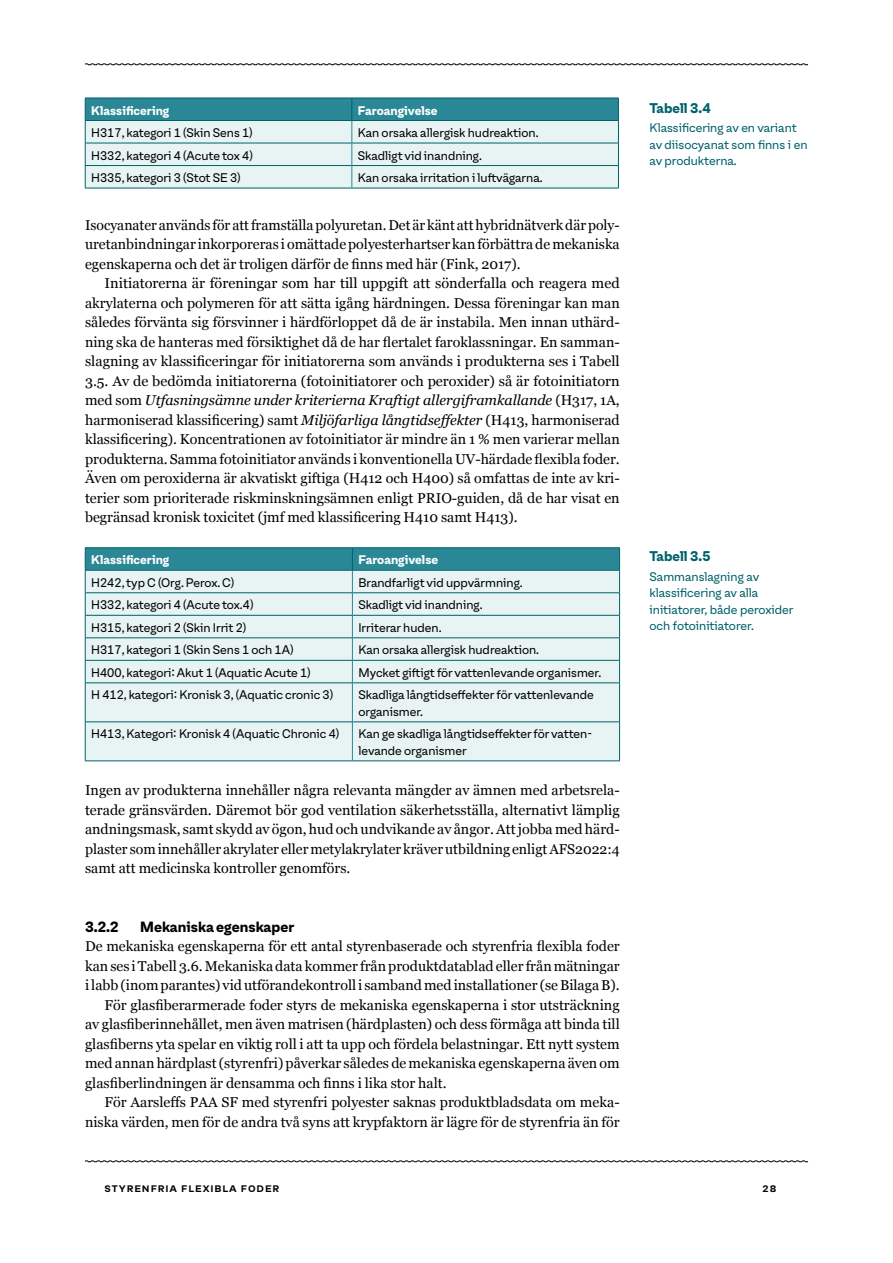
<style>
.page{position:relative;width:893px;height:1263px;background:#fff}
.page>*{position:absolute;margin:0;border:0;box-sizing:border-box;transform-origin:0 0}
.t1{font:14.25px/19.5px "Georgia";color:#000;text-align:justify}
.t2{font:700 14.25px "Oli Grotesk L";color:#000}
.t3{font:700 13.5px "Oli Grotesk L";color:#00616a}
.t4{font:12px/16.5px "Oli Grotesk L";color:#000}
.t5{font:12px/16.5px "Oli Grotesk L";color:#00616a}
.t6{font:700 12px "Oli Grotesk L";color:#fff}
.t7{font:500 12px "Oli Grotesk L";letter-spacing:.075em;color:#000}
.s1{font-style:italic}
</style>
<div class="page">
<svg style="left:85px;top:1160px;width:723px;height:2px"></svg>
<svg style="left:85px;top:63px;width:723px;height:3px"></svg>
<hr style="left:85px;top:188px;width:267px;height:1px;background:#00616a">
<hr style="left:352px;top:188px;width:267px;height:1px;background:#00616a">
<svg style="left:85px;top:98px;width:534px;height:90px;background:#b0d4d7"></svg>
<hr style="left:85px;top:120px;width:267px;height:1px;background:#00616a">
<hr style="left:352px;top:120px;width:267px;height:1px;background:#00616a">
<div style="left:86px;top:684px;width:533px;height:77px;background:#e7f4f3"></div>
<hr style="left:85px;top:683px;width:267px;height:1px;background:#00616a">
<hr style="left:85px;top:683px;width:1px;height:39px;background:#00616a">
<hr style="left:352px;top:683px;width:268px;height:1px;background:#00616a">
<hr style="left:619px;top:683px;width:1px;height:39px;background:#00616a">
<hr style="left:85px;top:722px;width:267px;height:1px;background:#00616a">
<hr style="left:85px;top:722px;width:1px;height:39px;background:#00616a">
<hr style="left:352px;top:722px;width:268px;height:1px;background:#00616a">
<hr style="left:619px;top:722px;width:1px;height:39px;background:#00616a">
<hr style="left:85px;top:761px;width:267px;height:1px;background:#00616a">
<hr style="left:352px;top:761px;width:268px;height:1px;background:#00616a">
<hr style="left:352px;top:683px;width:1px;height:39px;background:#2a8896">
<hr style="left:352px;top:722px;width:1px;height:39px;background:#2a8896">
<hr style="left:85px;top:547px;width:267px;height:1px;background:#00616a">
<hr style="left:352px;top:547px;width:268px;height:1px;background:#00616a">
<svg style="left:85px;top:548px;width:535px;height:135px;background:#bedcde"></svg>
<hr style="left:85px;top:570px;width:267px;height:1px;background:#00616a">
<hr style="left:352px;top:570px;width:268px;height:1px;background:#00616a">
<p class="t6" style="left:91px;top:101px;width:80px">Klassificering</p>
<p class="t6" style="left:358px;top:101px;width:81px">Faroangivelse</p>
<p class="t4" style="left:91px;top:123px;width:163px">H317, kategori 1 (Skin Sens 1)</p>
<p class="t4" style="left:358px;top:123px;width:182px">Kan orsaka allergisk hudreaktion.</p>
<p class="t4" style="left:91px;top:146px;width:163px">H332, kategori 4 (Acute tox 4)</p>
<p class="t4" style="left:358px;top:146px;width:126px">Skadligt vid inandning.</p>
<p class="t4" style="left:91px;top:169px;width:151px">H335, kategori 3 (Stot SE 3)</p>
<p class="t4" style="left:358px;top:169px;width:186px">Kan orsaka irritation i luftvägarna.</p>
<p class="t1" style="left:85px;top:214px;width:536px">Isocyanater används för att framställa polyuretan. Det är känt att hybridnätverk där poly&shy;uretanbindningar inkorporeras i omättade polyesterhartser kan förbättra de mekaniska egenskaperna och det är troligen därför de finns med här (Fink, 2017).</p>
<p class="t1" style="left:85px;top:273px;width:536px;text-indent:20px">Initiatorerna är föreningar som har till uppgift att sönderfalla och reagera med akrylaterna och polymeren för att sätta igång härdningen. Dessa föreningar kan man således förvänta sig försvinner i härdförloppet då de är instabila. Men innan uthärd&shy;ning ska de hanteras med försiktighet då de har flertalet faroklassningar. En samman&shy;slagning av klassificeringar för initiatorerna som används i produkterna ses i Tabell 3.5. Av de bedömda initiatorerna (fotoinitiatorer och peroxider) så är fotoinitiatorn med som <span class="s1">Utfasningsämne under kriterierna Kraftigt allergiframkallande</span> (H317, 1A, harmoniserad klassificering) samt <span class="s1">Miljöfarliga långtidseffekter</span> (H413, harmoniserad klassificering). Koncentrationen av fotoinitiator är mindre än 1 % men varierar mellan produkterna. Samma fotoinitiator används i konventionella UV-härdade flexibla foder.<br>Även om peroxiderna är akvatiskt giftiga (H412 och H400) så omfattas de inte av kri&shy;terier som prioriterade riskminskningsämnen enligt PRIO-guiden, då de har visat en begränsad kronisk toxicitet (jmf med klassificering H410 samt H413).</p>
<p class="t6" style="left:91px;top:551px;width:80px">Klassificering</p>
<p class="t6" style="left:358px;top:551px;width:81px">Faroangivelse</p>
<p class="t4" style="left:91px;top:573px;width:144px">H242, typ C (Org. Perox. C)</p>
<p class="t4" style="left:358px;top:573px;width:166px">Brandfarligt vid uppvärmning.</p>
<p class="t4" style="left:91px;top:596px;width:164px">H332, kategori 4 (Acute tox.4)</p>
<p class="t4" style="left:358px;top:596px;width:126px">Skadligt vid inandning.</p>
<p class="t4" style="left:91px;top:618px;width:157px">H315, kategori 2 (Skin Irrit 2)</p>
<p class="t4" style="left:358px;top:618px;width:85px">Irriterar huden.</p>
<p class="t4" style="left:91px;top:641px;width:204px">H317, kategori 1 (Skin Sens 1 och 1A)</p>
<p class="t4" style="left:358px;top:641px;width:182px">Kan orsaka allergisk hudreaktion.</p>
<p class="t4" style="left:91px;top:663px;width:221px">H400, kategori: Akut 1 (Aquatic Acute 1)</p>
<p class="t4" style="left:358px;top:663px;width:244px">Mycket giftigt för vattenlevande organismer.</p>
<p class="t4" style="left:91px;top:686px;width:243px">H 412, kategori: Kronisk 3, (Aquatic cronic 3)</p>
<p class="t4" style="left:358px;top:686px;width:237px">Skadliga långtidseffekter för vattenlevande organismer.</p>
<p class="t4" style="left:91px;top:725px;width:250px">H413, Kategori: Kronisk 4 (Aquatic Chronic 4)</p>
<p class="t4" style="left:358px;top:725px;width:234px">Kan ge skadliga långtidseffekter för vatten&shy;levande organismer</p>
<p class="t1" style="left:85px;top:780px;width:536px">Ingen av produkterna innehåller några relevanta mängder av ämnen med arbetsrela&shy;terade gränsvärden. Däremot bör god ventilation säkerhetsställa, alternativt lämplig andningsmask, samt skydd av ögon, hud och undvikande av ångor. Att jobba med härd&shy;plaster som innehåller akrylater eller metylakrylater kräver utbildning enligt AFS2022:4 samt att medicinska kontroller genomförs.</p>
<p class="t2" style="left:85px;top:915px;width:35px">3.2.2</p>
<p class="t2" style="left:140px;top:915px;width:156px">Mekaniska egenskaper</p>
<p class="t1" style="left:85px;top:936px;width:536px">De mekaniska egenskaperna för ett antal styrenbaserade och styrenfria flexibla foder</p>
<p class="t1" style="left:85px;top:955px;width:536px">kan ses i Tabell 3.6. Mekaniska data kommer från produktdatablad eller från mätningar</p>
<p class="t1" style="left:85px;top:975px;width:536px">i labb (inom parantes) vid utförandekontroll i samband med installationer (se Bilaga B).</p>
<p class="t1" style="left:105px;top:994px;width:517px">För glasfiberarmerade foder styrs de mekaniska egenskaperna i stor utsträckning</p>
<p class="t1" style="left:85px;top:1014px;width:536px">av glasfiberinnehållet, men även matrisen (härdplasten) och dess förmåga att binda till</p>
<p class="t1" style="left:85px;top:1033px;width:536px">glasfiberns yta spelar en viktig roll i att ta upp och fördela belastningar. Ett nytt system</p>
<p class="t1" style="left:85px;top:1053px;width:536px">med annan härdplast (styrenfri) påverkar således de mekaniska egenskaperna även om</p>
<p class="t1" style="left:85px;top:1072px;width:363px">glasfiberlindningen är densamma och finns i lika stor halt.</p>
<p class="t1" style="left:105px;top:1092px;width:517px">För Aarsleffs PAA SF med styrenfri polyester saknas produktbladsdata om meka-</p>
<p class="t1" style="left:85px;top:1111px;width:536px">niska värden, men för de andra två syns att krypfaktorn är lägre för de styrenfria än för</p>
<p class="t7" style="left:105px;top:1178px;width:176px">Styrenfria flexibla foder</p>
<p class="t3" style="left:649px;top:97px;width:63px">Tabell 3.4</p>
<p class="t5" style="left:649px;top:118px;width:160px">Klassificering av en variant av diisocyanat som finns i en av produkterna.</p>
<p class="t3" style="left:649px;top:546px;width:62px">Tabell 3.5</p>
<p class="t5" style="left:649px;top:567px;width:145px">Sammanslagning av klassificering av alla initiatorer, både peroxider och fotoinitiatorer.</p>
<p class="t7" style="left:763px;top:1178px;width:15px">28</p>
</div>
